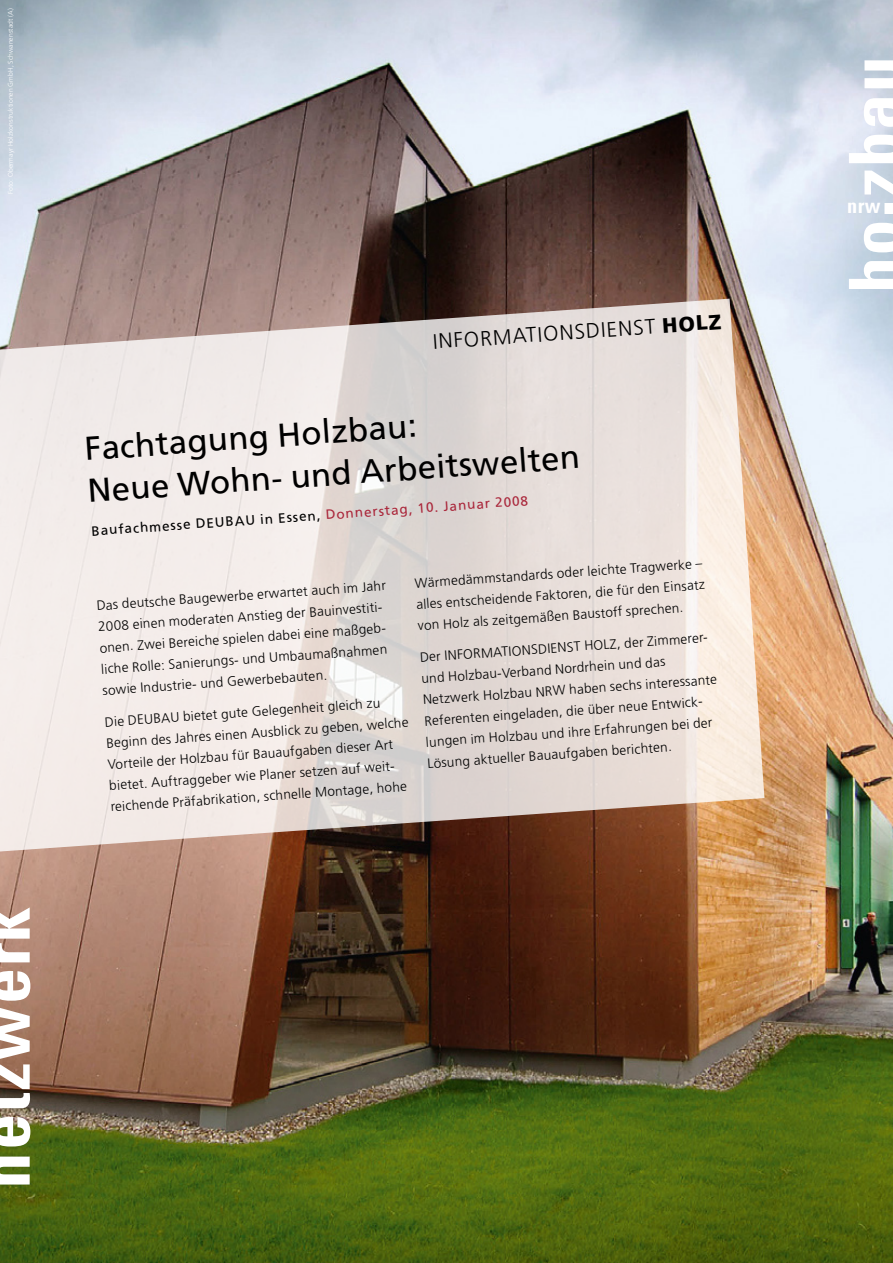
<style>
.page{position:relative;width:893px;height:1263px;background:#fff}
.page>*{position:absolute;margin:0;border:0;box-sizing:border-box;transform-origin:0 0}
.t1{font:700 condensed 72px "Univers";letter-spacing:.02em;color:#fff}
.IH_Titel_Beilage{font:33px "Frutiger";color:#000}
.t2{font:300 21px "Frutiger";color:#000}
.t3{font:700 condensed 20.25px "Univers";color:#fff}
.IH_Fließtext_light{font:300 13.5px/21.3px "Frutiger";color:#000}
.IH_Titel_Beilage_Unt{font:13.5px "Frutiger";color:#000}
.IH_Bildunterschrift{font:300 6.75px "Frutiger";letter-spacing:.015em;color:#fff}
.s1{font-weight:900}
.s2{color:#aa273b}
</style>
<div class="page">
<img style="left:0;top:0;width:893px;height:1263px">
<svg style="left:0;top:299px;width:764px;height:560px;background:#dfd3ce"></svg>
<p class="IH_Bildunterschrift" style="left:7px;top:194px;width:187px;rotate:-90deg">Foto: Obermayr Holzkonstruktionen GmbH, Schwanenstadt (A)</p>
<p class="t1" style="left:-40px;top:1188px;width:284px;rotate:-90deg">netzwerk</p>
<p class="t2" style="left:432px;top:330px;width:291px;rotate:-4deg">INFORMATIONSDIENST <span class="s1">HOLZ</span></p>
<p class="IH_Titel_Beilage" style="left:83px;top:429px;width:334px;rotate:-4deg">Fachtagung Holzbau:</p>
<p class="IH_Titel_Beilage" style="left:86px;top:472px;width:495px;rotate:-4deg">Neue Wohn- und Arbeitswelten</p>
<p class="IH_Titel_Beilage_Unt" style="left:91px;top:523px;width:439px;rotate:-4deg">Baufachmesse DEUBAU in Essen, <span class="s2">Donnerstag, 10. Januar 2008</span></p>
<p class="IH_Fließtext_light" style="left:414px;top:573px;width:291px;text-align:justify;rotate:-4deg">Wärmedämmstandards oder leichte Tragwerke – alles entscheidende Faktoren, die für den Einsatz von Holz als zeitgemäßen Baustoff sprechen.</p>
<p class="IH_Fließtext_light" style="left:419px;top:647px;width:296px;rotate:-4deg">Der INFORMATIONSDIENST HOLZ, der Zimmerer&shy;und Holzbau-Verband Nordrhein und das Netzwerk Holzbau NRW haben sechs interessante Referenten eingeladen, die über neue Entwick&shy;lungen im Holzbau und ihre Erfahrungen bei der Lösung aktueller Bauaufgaben berichten.</p>
<p class="IH_Fließtext_light" style="left:96px;top:595px;width:291px;rotate:-4deg">Das deutsche Baugewerbe erwartet auch im Jahr 2008 einen moderaten Anstieg der Bauinvestiti&shy;onen. Zwei Bereiche spielen dabei eine maßgeb&shy;liche Rolle: Sanierungs- und Umbaumaßnahmen sowie Industrie- und Gewerbebauten.</p>
<p class="IH_Fließtext_light" style="left:104px;top:711px;width:304px;rotate:-4deg">Die DEUBAU bietet gute Gelegenheit gleich zu Beginn des Jahres einen Ausblick zu geben, welche Vorteile der Holzbau für Bauaufgaben dieser Art bietet. Auftraggeber wie Planer setzen auf weit&shy;reichende Präfabrikation, schnelle Montage, hohe</p>
<p class="t1" style="left:831px;top:293px;width:238px;rotate:-90deg">holzbau</p>
<p class="t3" style="left:847px;top:194px;width:35px">nrw</p>
</div>
